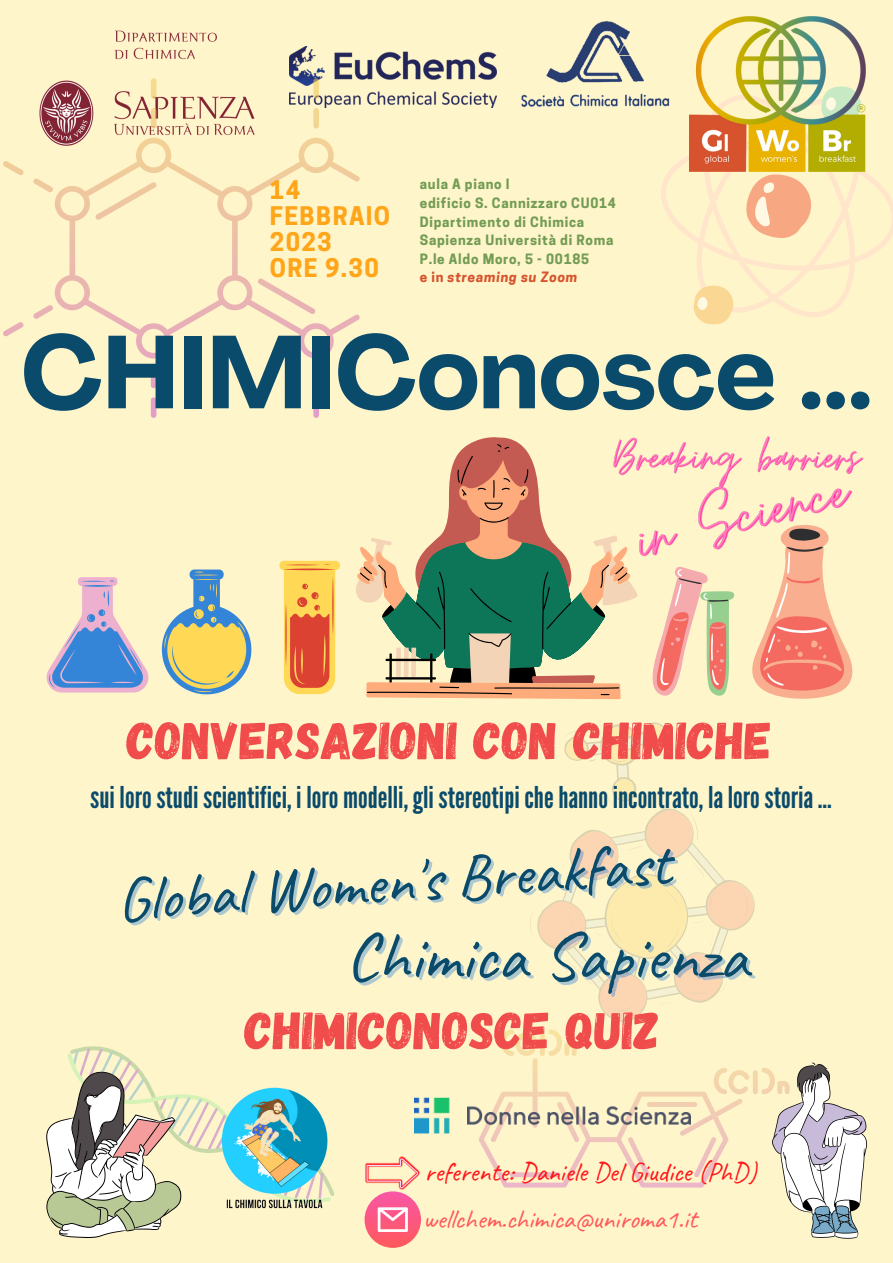
<style>
.page{position:relative;width:893px;height:1263px;background:#fff5cb}
.page>*{position:absolute;margin:0;border:0;box-sizing:border-box;transform-origin:0 0}
.t1{font:700 101.93px "Agrandir";color:#0a4b6c}
.t2{font:68.03px "Caveat";color:#0a4b6c}
.t3{font:63px "Caveat";color:#0a4b6c}
.t4{font:52.5px "Gagalin";color:#f04c4b}
.t5{font:30px "League Gothic";color:#0a4b6c}
.t6{font:27px "Caveat";color:#ff1616}
.t7{font:27px "Caveat";color:#ff585a}
.t8{font:700 24.15px/26.1px "Cooper Hewitt";letter-spacing:.055em;color:#ffa519}
.t9{font:700 13.42px/18.6px "Cooper Hewitt";letter-spacing:.055em;color:#739c54}
.s1{color:#d6532d}
.s2{font-style:italic;color:#d6532d}
</style>
<div class="page">
<svg style="left:694px;top:311px;width:46px;height:14px"></svg>
<svg style="left:661px;top:106px;width:231px;height:205px"></svg>
<img style="left:690px;top:17px;width:175px;height:154px">
<img style="left:114px;top:30px;width:103px;height:30px">
<svg style="left:46px;top:1046px;width:160px;height:192px"></svg>
<svg style="left:785px;top:1062px;width:82px;height:177px"></svg>
<img style="left:521px;top:21px;width:153px;height:87px">
<img style="left:290px;top:46px;width:206px;height:62px">
<svg style="left:3px;top:78px;width:357px;height:340px"></svg>
<svg style="left:478px;top:1029px;width:311px;height:158px"></svg>
<svg style="left:520px;top:1029px;width:251px;height:14px"></svg>
<svg style="left:520px;top:722px;width:248px;height:310px"></svg>
<svg style="left:652px;top:589px;width:82px;height:107px"></svg>
<svg style="left:469px;top:437px;width:51px;height:7px"></svg>
<svg style="left:357px;top:573px;width:273px;height:126px"></svg>
<svg style="left:359px;top:444px;width:268px;height:251px"></svg>
<svg style="left:752px;top:589px;width:100px;height:110px"></svg>
<svg style="left:279px;top:561px;width:61px;height:133px"></svg>
<svg style="left:162px;top:569px;width:89px;height:125px"></svg>
<svg style="left:47px;top:577px;width:101px;height:115px"></svg>
<img style="left:613px;top:436px;width:157px;height:56px">
<img style="left:626px;top:443px;width:238px;height:146px">
<img style="left:415px;top:1097px;width:275px;height:40px">
<img style="left:206px;top:1087px;width:129px;height:122px">
<svg style="left:364px;top:1191px;width:57px;height:57px"></svg>
<svg style="left:378px;top:1207px;width:30px;height:25px"></svg>
<img style="left:365px;top:1156px;width:55px;height:34px">
<svg style="left:366px;top:1158px;width:52px;height:30px"></svg>
<h3 class="t8" style="left:270px;top:179px;width:122px">14<br>FEBBRAIO<br>2023<br>ORE 9.30</h3>
<p class="t9" style="left:420px;top:177px;width:198px">aula A piano I<br>edificio S. Cannizzaro CU014<br>Dipartimento di Chimica<br>Sapienza Università di Roma<br>P.le Aldo Moro, 5 - 00185<br><span class="s1">e in</span> <span class="s2">streaming su Zoom</span></p>
<h1 class="t1" style="left:21px;top:332px;width:853px">CHIMIConosce ...</h1>
<h3 class="t4" style="left:127px;top:706px;width:646px">CONVERSAZIONI CON CHIMICHE</h3>
<h3 class="t5" style="left:90px;top:780px;width:743px">sui lorostudiscientifici, i loro modelli,glistereotipichehannoincontrato, lalorostoria...</h3>
<h3 class="t3" style="left:113px;top:861px;width:557px;rotate:-4deg">Global Women's Breakfast</h3>
<h2 class="t2" style="left:345px;top:913px;width:405px">Chimica Sapienza</h2>
<h3 class="t4" style="left:245px;top:996px;width:417px">CHIMICONOSCE QUIZ</h3>
<h3 class="t6" style="left:424px;top:1155px;width:333px">referente: Daniele Del Giudice (PhD)</h3>
<h3 class="t7" style="left:423px;top:1202px;width:276px">wellchem.chimica@uniroma1.it</h3>
</div>
